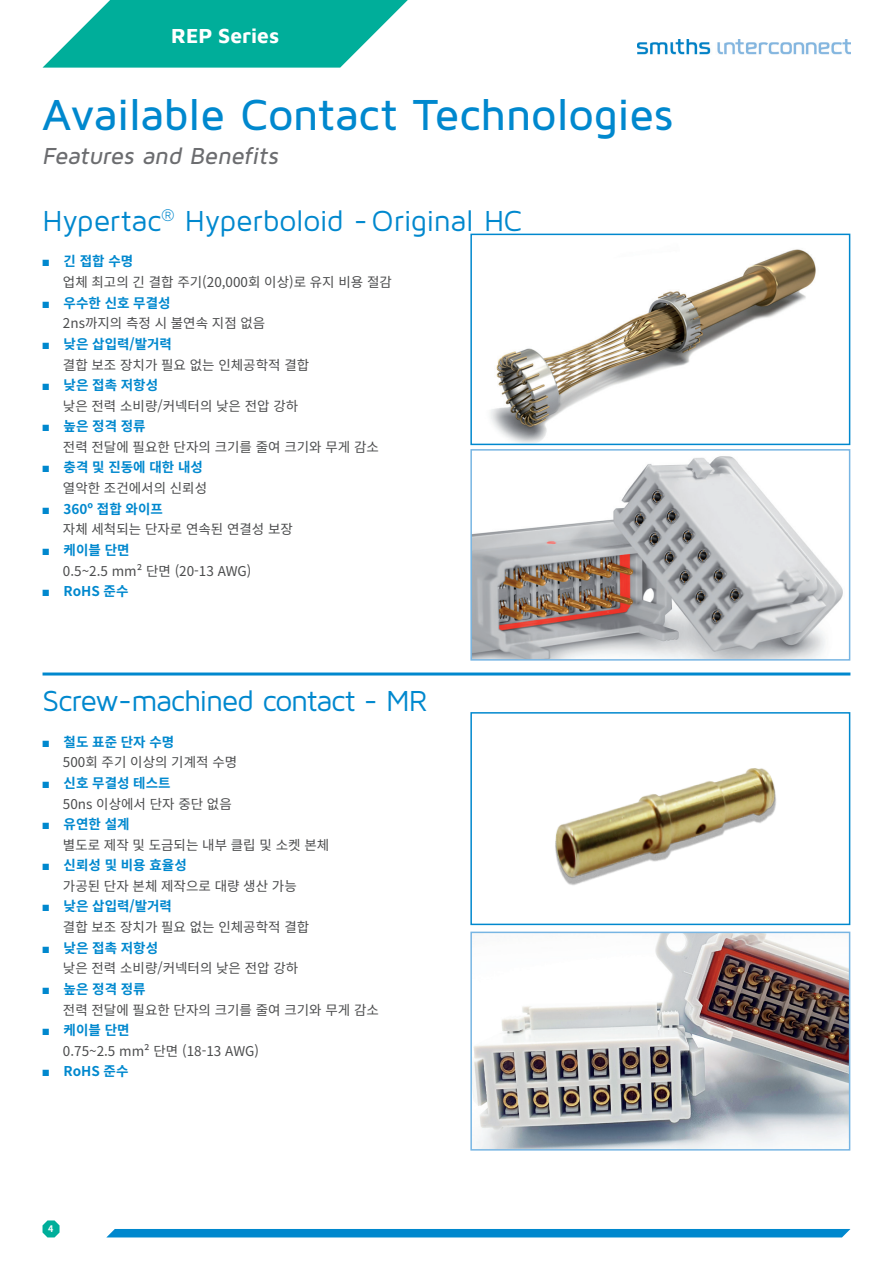
<style>
.page{position:relative;width:893px;height:1263px;background:#fff}
.page>*{position:absolute;margin:0;border:0;box-sizing:border-box;transform-origin:0 0}
.t1{font:500 45px "Maven Pro";letter-spacing:-.015em;color:#0088ce}
.t2{font:30px "Maven Pro";letter-spacing:-.025em;color:#0088ce}
.t3{font:30px "Maven Pro";letter-spacing:-.045em;color:#0088ce}
.t4{font:italic 500 24px "Maven Pro";color:#6c6d70}
.t5{font:700 21px "Maven Pro";color:#fff}
.t6{font:13.5px/20.7px "Noto Sans CJK";color:#4b4c4d}
.t7{font:700 13.5px "Noto Sans CJK";color:#0088ce}
.t8{font:700 9px "Noto Sans CJK";color:#fff}
.s1{font-family:"Arial";color:#0088ce}
.s2{font-weight:700;color:#0088ce}
.s3{font-family:"Arial";font-weight:400}
</style>
<div class="page">
<svg style="left:43px;top:0;width:365px;height:68px"></svg>
<img style="left:638px;top:40px;width:212px;height:14px">
<svg style="left:43px;top:1220px;width:17px;height:17px"></svg>
<div style="left:107px;top:1229px;width:743px;height:8px;background:#0088ce"></div>
<img style="left:473px;top:456px;width:370px;height:202px">
<div style="left:470px;top:449px;width:380px;height:212px;border:2px solid #77b5e3"></div>
<img style="left:490px;top:249px;width:326px;height:193px">
<div style="left:470px;top:234px;width:380px;height:211px;border:2px solid #0088ce"></div>
<img style="left:555px;top:768px;width:221px;height:117px">
<div style="left:470px;top:712px;width:380px;height:213px;border:2px solid #0088ce"></div>
<img style="left:473px;top:934px;width:374px;height:213px">
<div style="left:470px;top:931px;width:380px;height:219px;border:2px solid #77b5e3"></div>
<hr style="left:43px;top:672px;width:807px;height:3px;background:#0088ce">
<h3 class="t5" style="left:171px;top:21px;width:109px">REP Series</h3>
<h1 class="t1" style="left:42px;top:87px;width:633px">Available Contact Technologies</h1>
<h3 class="t4" style="left:42px;top:141px;width:243px">Features and Benefits</h3>
<h2 class="t2" style="left:43px;top:202px;width:481px">Hypertac<sup>®</sup> Hyperboloid -Original HC</h2>
<p class="t6" style="left:63px;top:251px;width:330px;text-indent:-21px"><span class="s1">■</span> <span class="s2">긴 접합 수명<br></span>업체 최고의 긴 결합 주기(20,000회 이상)로 유지 비용 절감</p>
<p class="t6" style="left:63px;top:293px;width:204px;text-indent:-21px"><span class="s1">■</span> <span class="s2">우수한 신호 무결성<br></span>2ns까지의 측정 시 불연속 지점 없음</p>
<p class="t6" style="left:63px;top:334px;width:248px;text-indent:-21px"><span class="s1">■</span> <span class="s2">낮은 삽입력/발거력<br></span>결합 보조 장치가 필요 없는 인체공학적 결합</p>
<p class="t6" style="left:63px;top:375px;width:237px;text-indent:-21px"><span class="s1">■</span> <span class="s2">낮은 접촉 저항성<br></span>낮은 전력 소비량/커넥터의 낮은 전압 강하</p>
<p class="t6" style="left:63px;top:416px;width:317px;text-indent:-21px"><span class="s1">■</span> <span class="s2">높은 정격 정류<br></span>전력 전달에 필요한 단자의 크기를 줄여 크기와 무게 감소</p>
<p class="t6" style="left:63px;top:457px;width:146px;text-indent:-21px"><span class="s1">■</span> <span class="s2">충격 및 진동에 대한 내성 </span>열악한 조건에서의 신뢰성</p>
<p class="t6" style="left:63px;top:499px;width:232px;text-indent:-21px"><span class="s1">■</span> <span class="s2">360º 접합 와이프<br></span>자체 세척되는 단자로 연속된 연결성 보장</p>
<p class="t6" style="left:63px;top:540px;width:190px;text-indent:-21px"><span class="s1">■</span> <span class="s2">케이블 단면<br></span>0.5~2.5 mm² 단면 (20-13 AWG)</p>
<p class="t7" style="left:42px;top:583px;width:88px"><span class="s3">■</span> RoHS 준수</p>
<h2 class="t3" style="left:43px;top:682px;width:386px">Screw-machined contact - MR</h2>
<p class="t6" style="left:63px;top:731px;width:176px;text-indent:-21px"><span class="s1">■</span> <span class="s2">철도 표준 단자 수명<br></span>500회 주기 이상의 기계적 수명</p>
<p class="t6" style="left:63px;top:773px;width:170px;text-indent:-21px"><span class="s1">■</span> <span class="s2">신호 무결성 테스트<br></span>50ns 이상에서 단자 중단 없음</p>
<p class="t6" style="left:63px;top:814px;width:268px;text-indent:-21px"><span class="s1">■</span> <span class="s2">유연한 설계<br></span>별도로 제작 및 도금되는 내부 클립 및 소켓 본체</p>
<p class="t6" style="left:63px;top:855px;width:235px;text-indent:-21px"><span class="s1">■</span> <span class="s2">신뢰성 및 비용 효율성<br></span>가공된 단자 본체 제작으로 대량 생산 가능</p>
<p class="t6" style="left:63px;top:896px;width:248px;text-indent:-21px"><span class="s1">■</span> <span class="s2">낮은 삽입력/발거력<br></span>결합 보조 장치가 필요 없는 인체공학적 결합</p>
<p class="t6" style="left:63px;top:937px;width:237px;text-indent:-21px"><span class="s1">■</span> <span class="s2">낮은 접촉 저항성<br></span>낮은 전력 소비량/커넥터의 낮은 전압 강하</p>
<p class="t6" style="left:63px;top:979px;width:317px;text-indent:-21px"><span class="s1">■</span> <span class="s2">높은 정격 정류<br></span>전력 전달에 필요한 단자의 크기를 줄여 크기와 무게 감소</p>
<p class="t6" style="left:63px;top:1020px;width:198px;text-indent:-21px"><span class="s1">■</span> <span class="s2">케이블 단면<br></span>0.75~2.5 mm² 단면 (18-13 AWG)</p>
<p class="t7" style="left:42px;top:1064px;width:88px"><span class="s3">■</span> RoHS 준수</p>
<p class="t8" style="left:48px;top:1224px;width:7px">4</p>
</div>
